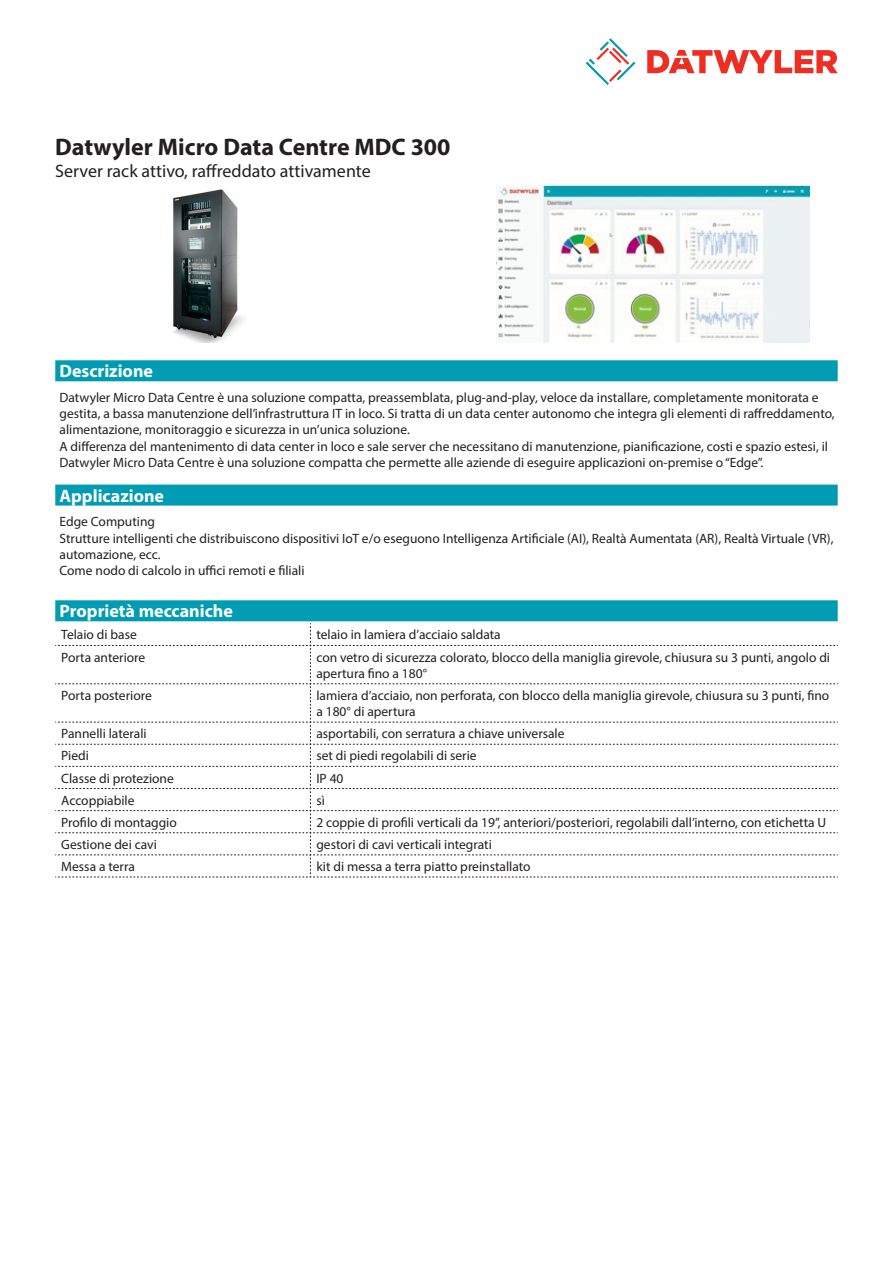
<style>
.page{position:relative;width:893px;height:1263px;background:#fff}
.page>*{position:absolute;margin:0;border:0;box-sizing:border-box;transform-origin:0 0}
.Product_Head{font:700 24px "Myriad Pro";color:#231f20}
.Standard_Head_Proper{font:700 18px "Myriad Pro";color:#fff}
.SubHead{font:18px "Myriad Pro";color:#231f20}
.Standard_text{font:13.5px/16.2px "Myriad Pro";color:#231f20}
.myriad_light_propert{font:13.5px/16.2px "Myriad Pro";color:#231f20}
</style>
<div class="page">
<svg style="left:586px;top:38px;width:49px;height:47px"></svg>
<svg style="left:647px;top:50px;width:191px;height:23px"></svg>
<div style="left:55px;top:600px;width:783px;height:21px;background:#009cb3"></div>
<svg style="left:55px;top:623px;width:783px;height:255px"></svg>
<img style="left:173px;top:189px;width:71px;height:154px">
<img style="left:497px;top:185px;width:313px;height:158px">
<div style="left:55px;top:360px;width:783px;height:21px;background:#009cb3"></div>
<div style="left:55px;top:485px;width:783px;height:21px;background:#009cb3"></div>
<p class="Product_Head" style="left:55px;top:131px;width:397px">Datwyler Micro Data Centre MDC 300</p>
<p class="SubHead" style="left:55px;top:160px;width:317px">Server rack attivo, raffreddato attivamente</p>
<p class="Standard_Head_Proper" style="left:60px;top:359px;width:95px">Descrizione</p>
<p class="Standard_text" style="left:60px;top:389px;width:777px">Datwyler Micro Data Centre è una soluzione compatta, preassemblata, plug-and-play, veloce da installare, completamente monitorata e gestita, a bassa manutenzione dell’infrastruttura IT in loco. Si tratta di un data center autonomo che integra gli elementi di raffreddamento, alimentazione, monitoraggio e sicurezza in un’unica soluzione.<br>A differenza del mantenimento di data center in loco e sale server che necessitano di manutenzione, pianificazione, costi e spazio estesi, il Datwyler Micro Data Centre è una soluzione compatta che permette alle aziende di eseguire applicazioni on-premise o “Edge”.</p>
<p class="Standard_Head_Proper" style="left:60px;top:484px;width:106px">Applicazione</p>
<p class="Standard_text" style="left:60px;top:513px;width:775px">Edge Computing<br>Strutture intelligenti che distribuiscono dispositivi IoT e/o eseguono Intelligenza Artificiale (AI), Realtà Aumentata (AR), Realtà Virtuale (VR), automazione, ecc.<br>Come nodo di calcolo in uffici remoti e filiali</p>
<p class="Standard_Head_Proper" style="left:60px;top:599px;width:175px">Proprietà meccaniche</p>
<p class="myriad_light_propert" style="left:61px;top:627px;width:77px">Telaio di base</p>
<p class="myriad_light_propert" style="left:316px;top:627px;width:186px">telaio in lamiera d’acciaio saldata</p>
<p class="myriad_light_propert" style="left:61px;top:649px;width:86px">Porta anteriore</p>
<p class="myriad_light_propert" style="left:316px;top:649px;width:515px">con vetro di sicurezza colorato, blocco della maniglia girevole, chiusura su 3 punti, angolo di apertura fino a 180°</p>
<p class="myriad_light_propert" style="left:61px;top:687px;width:92px">Porta posteriore</p>
<p class="myriad_light_propert" style="left:316px;top:687px;width:514px">lamiera d’acciaio, non perforata, con blocco della maniglia girevole, chiusura su 3 punti, fino a 180° di apertura</p>
<p class="myriad_light_propert" style="left:61px;top:725px;width:87px">Pannelli laterali</p>
<p class="myriad_light_propert" style="left:316px;top:725px;width:250px">asportabili, con serratura a chiave universale</p>
<p class="myriad_light_propert" style="left:61px;top:747px;width:29px">Piedi</p>
<p class="myriad_light_propert" style="left:316px;top:747px;width:162px">set di piedi regolabili di serie</p>
<p class="myriad_light_propert" style="left:61px;top:770px;width:114px">Classe di protezione</p>
<p class="myriad_light_propert" style="left:316px;top:770px;width:29px">IP 40</p>
<p class="myriad_light_propert" style="left:61px;top:792px;width:75px">Accoppiabile</p>
<p class="myriad_light_propert" style="left:316px;top:792px;width:10px">sì</p>
<p class="myriad_light_propert" style="left:61px;top:814px;width:117px">Profilo di montaggio</p>
<p class="myriad_light_propert" style="left:316px;top:814px;width:511px">2 coppie di profili verticali da 19”, anteriori/posteriori, regolabili dall’interno, con etichetta U</p>
<p class="myriad_light_propert" style="left:61px;top:836px;width:97px">Gestione dei cavi</p>
<p class="myriad_light_propert" style="left:316px;top:836px;width:177px">gestori di cavi verticali integrati</p>
<p class="myriad_light_propert" style="left:61px;top:858px;width:75px">Messa a terra</p>
<p class="myriad_light_propert" style="left:316px;top:858px;width:216px">kit di messa a terra piatto preinstallato</p>
</div>
